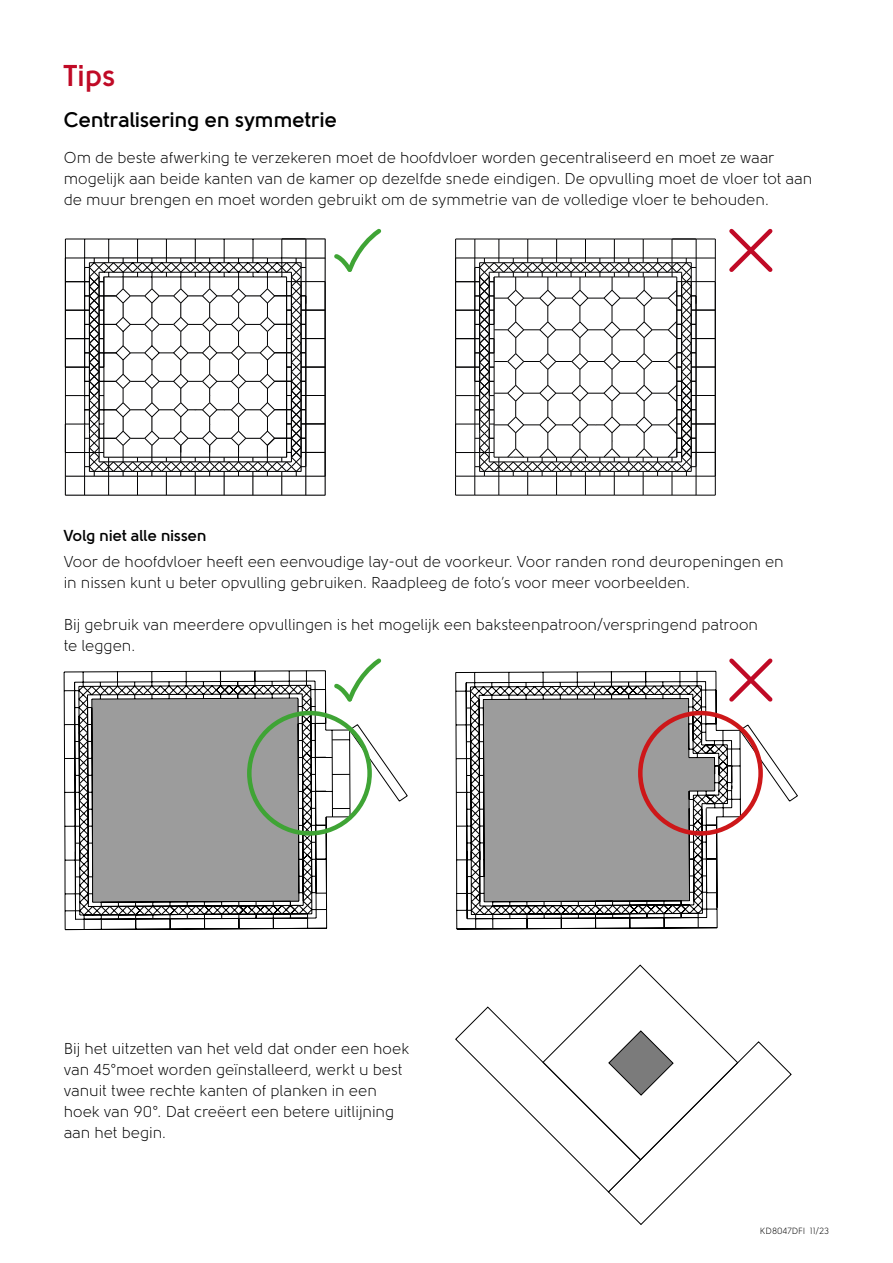
<style>
.page{position:relative;width:893px;height:1263px;background:#fff}
.page>*{position:absolute;margin:0;border:0;box-sizing:border-box;transform-origin:0 0}
.Main{font:700 30px "Solomon";color:#c00a26}
.t1{font:700 21px "Solomon";color:#000}
.t2{font:15.75px/21px "Solomon";letter-spacing:-.005em;color:#000}
.Paragraph_heading{font:700 15.75px "Solomon";color:#000}
.t3{font:9px "Solomon";color:#000}
</style>
<div class="page">
<svg style="left:455px;top:239px;width:261px;height:257px"></svg>
<svg style="left:65px;top:228px;width:317px;height:268px"></svg>
<svg style="left:729px;top:228px;width:44px;height:44px"></svg>
<svg style="left:63px;top:670px;width:280px;height:260px"></svg>
<svg style="left:325px;top:714px;width:83px;height:112px"></svg>
<svg style="left:455px;top:671px;width:343px;height:259px"></svg>
<div style="left:247px;top:711px;width:125px;height:125px;border:4px solid #3fa435;border-radius:50%"></div>
<svg style="left:331px;top:658px;width:51px;height:47px"></svg>
<svg style="left:725px;top:658px;width:52px;height:48px"></svg>
<div style="left:638px;top:711px;width:125px;height:125px;border:4px solid #cd1719;border-radius:50%"></div>
<svg style="left:455px;top:965px;width:337px;height:260px"></svg>
<p class="Main" style="left:64px;top:58px;width:53px">Tips</p>
<p class="t1" style="left:64px;top:107px;width:275px">Centralisering en symmetrie</p>
<p class="t2" style="left:64px;top:147px;width:750px">Om de beste afwerking te verzekeren moet de hoofdvloer worden gecentraliseerd en moet ze waar mogelijk aan beide kanten van de kamer op dezelfde snede eindigen. De opvulling moet de vloer tot aan de muur brengen en moet worden gebruikt om de symmetrie van de volledige vloer te behouden.</p>
<p class="Paragraph_heading" style="left:64px;top:527px;width:144px">Volg niet alle nissen</p>
<p class="t2" style="left:64px;top:551px;width:721px">Voor de hoofdvloer heeft een eenvoudige lay-out de voorkeur. Voor randen rond deuropeningen en</p>
<p class="t2" style="left:64px;top:572px;width:628px">in nissen kunt u beter opvulling gebruiken. Raadpleeg de foto’s voor meer voorbeelden.</p>
<p class="t2" style="left:64px;top:614px;width:696px">Bij gebruik van meerdere opvullingen is het mogelijk een baksteenpatroon/verspringend patroon te leggen.</p>
<p class="t2" style="left:64px;top:1038px;width:347px">Bij het uitzetten van het veld dat onder een hoek van 45°moet worden geïnstalleerd, werkt u best vanuit twee rechte kanten of planken in een hoek van 90°. Dat creëert een betere uitlijning aan het begin.</p>
<p class="t3" style="left:760px;top:1226px;width:71px">KD8047DFI 11/23</p>
</div>
